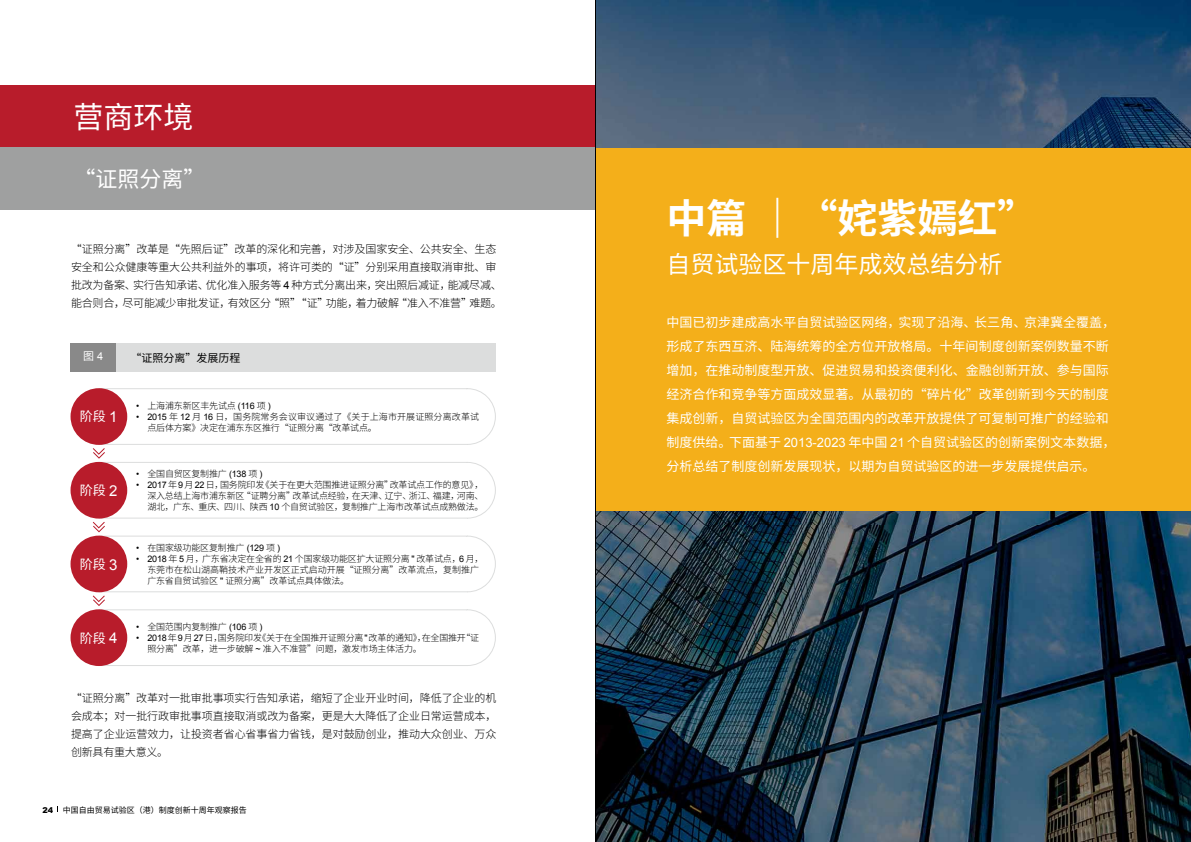
<style>
.page{position:relative;width:1191px;height:842px;background:#fff}
.page>*{position:absolute;margin:0;border:0;box-sizing:border-box;transform-origin:0 0}
.t1{font:700 40px "Source Han Sans CN";color:#fff}
.t2{font:30px "Source Han Sans CN";color:#fff}
.t3{font:24px "Source Han Sans CN";color:#fff}
.t4{font:22px "Source Han Sans CN";color:#fff}
.t5{font:13px/24px "Source Han Sans CN";color:#fff}
.t6{font:300 11px/18px "Source Han Sans CN";letter-spacing:-.01em;color:#000}
.t7{font:11px "Source Han Sans CN";color:#000}
.t8{font:11px "Source Han Sans CN";color:#fff}
.t9{font:300 9px/10.8px "Source Han Sans CN";letter-spacing:-.02em;color:#000}
.t10{font:300 9px/10.8px "Source Han Sans CN";letter-spacing:.015em;color:#000}
.t11{font:8px "Source Han Sans CN";color:#000}
.s1{font-family:"Arial";font-weight:400}
.s2{font-family:"Arial"}
.s3{font-family:"Arial";font-size:15px}
.s4{font-family:"Arial";font-weight:900}
</style>
<div class="page">
<img style="left:596px;top:0;width:595px;height:842px">
<div style="left:595px;top:148px;width:596px;height:362px;background:#f4af1a"></div>
<div style="left:0;top:85px;width:595px;height:62px;background:#b81c2b"></div>
<div style="left:0;top:147px;width:595px;height:63px;background:#9fa0a0"></div>
<div style="left:71px;top:343px;width:425px;height:28px;background:#dcdddd"></div>
<div style="left:71px;top:343px;width:45px;height:28px;background:#898989"></div>
<div style="left:71px;top:388px;width:56px;height:57px;background:#b81c2b;border-radius:50%"></div>
<div style="left:71px;top:462px;width:56px;height:57px;background:#b81c2b;border-radius:50%"></div>
<div style="left:71px;top:536px;width:56px;height:56px;background:#b81c2b;border-radius:50%"></div>
<div style="left:71px;top:609px;width:56px;height:57px;background:#b81c2b;border-radius:50%"></div>
<svg style="left:93px;top:388px;width:403px;height:278px"></svg>
<hr style="left:595px;top:0;width:1px;height:842px;background:#000">
<h2 class="t2" style="left:73px;top:100px;width:121px">营商环境</h2>
<h3 class="t4" style="left:73px;top:166px;width:133px">“证照分离”</h3>
<p class="t6" style="left:71px;top:241px;width:432px">“证照分离”改革是“先照后证”改革的深化和完善，对涉及国家安全、公共安全、生态安全和公众健康等重大公共利益外的事项，将许可类的“证”分别采用直接取消审批、审批改为备案、实行告知承诺、优化准入服务等 <span class="s1">4</span> 种方式分离出来，突出照后减证，能减尽减、能合则合，尽可能减少审批发证，有效区分“照”“证”功能，着力破解“准入不准营”难题。</p>
<p class="t8" style="left:83px;top:350px;width:21px">图<span class="s2">4</span></p>
<p class="t7" style="left:131px;top:352px;width:111px">“证照分离”发展历程</p>
<h3 class="t5" style="left:80px;top:405px;width:39px">阶段 <span class="s3">1</span></h3>
<h3 class="t5" style="left:80px;top:479px;width:39px">阶段 <span class="s3">2</span></h3>
<h3 class="t5" style="left:80px;top:552px;width:39px">阶段 <span class="s3">3</span></h3>
<h3 class="t5" style="left:80px;top:626px;width:39px">阶段 <span class="s3">4</span></h3>
<p class="t9" style="left:136px;top:401px;width:136px"><span class="s1">•</span> 上海浦东新区丰先试点 <span class="s1">(116</span> 项 <span class="s1">)</span></p>
<p class="t10" style="left:147px;top:411px;width:333px;text-indent:-11px"><span class="s1">• 2015</span> 年 <span class="s1">12</span> 月 <span class="s1">16</span> 日，国务院常务会议审议通过了《关于上海市开展证照分离改革试点后体方案》决定在浦东东区推行“证照分离“改革试点。</p>
<p class="t9" style="left:136px;top:469px;width:128px"><span class="s1">•</span> 全国自贸区复制推广 <span class="s1">(138</span> 项 <span class="s1">)</span></p>
<p class="t9" style="left:147px;top:480px;width:338px;text-align:justify;text-indent:-11px"><span class="s1">• 2017</span> 年 <span class="s1">9</span> 月 <span class="s1">22</span> 日，国务院印发《关于在更大范围推进证照分离”改革试点工作的意见》，深入总结上海市浦东新区“证聘分离”改革试点经验，在天津、辽宁、浙江、福建，河南、湖北，广东、重庆、四川、陕西 <span class="s1">10</span> 个自贸试验区，复制推广上海市改革试点成熟做法。</p>
<p class="t9" style="left:136px;top:543px;width:146px"><span class="s1">•</span> 在国家级功能区复制推广 <span class="s1">(129</span> 项 <span class="s1">)</span></p>
<p class="t9" style="left:147px;top:553px;width:338px;text-indent:-11px"><span class="s1">• 2018</span> 年 <span class="s1">5</span> 月，广东省决定在全省的 <span class="s1">21</span> 个国家级功能区扩大证照分离 <span class="s1">"</span> 改革试点，<span class="s1">6</span> 月，东莞市在松山湖高鞘技术产业开发区正式启动开展“证照分离”改革流点，复制推广广东省自贸试验区 <span class="s1">"</span> 证照分离”改革试点具体做法。</p>
<p class="t9" style="left:136px;top:622px;width:128px"><span class="s1">•</span> 全国范围内复制推广 <span class="s1">(106</span> 项 <span class="s1">)</span></p>
<p class="t9" style="left:147px;top:633px;width:333px;text-indent:-11px"><span class="s1">• 2018</span>年<span class="s1">9</span>月<span class="s1">27</span>日，国务院印发《关于在全国推开证照分离<span class="s1">"</span>改革的通知》，在全国推开“证照分离”改革，进一步破解 <span class="s1">~</span> 准入不准营”问题，激发市场主体活力。</p>
<p class="t6" style="left:71px;top:689px;width:427px;text-align:justify">“证照分离”改革对一批审批事项实行告知承诺，缩短了企业开业时间，降低了企业的机会成本；对一批行政审批事项直接取消或改为备案，更是大大降低了企业日常运营成本，提高了企业运营效力，让投资者省心省事省力省钱，是对鼓励创业，推动大众创业、万众创新具有重大意义。</p>
<p class="t11" style="left:43px;top:805px;width:206px"><span class="s4">24</span> 中国自由贸易试验区（港）制度创新十周年观察报告</p>
<h1 class="t1" style="left:666px;top:196px;width:373px">中篇｜“姹紫嫣红”</h1>
<h3 class="t3" style="left:666px;top:250px;width:337px">自贸试验区十周年成效总结分析</h3>
<p class="t5" style="left:666px;top:311px;width:450px">中国已初步建成高水平自贸试验区网络，实现了沿海、长三角、京津冀全覆盖，形成了东西互济、陆海统筹的全方位开放格局。十年间制度创新案例数量不断增加，在推动制度型开放、促进贸易和投资便利化、金融创新开放、参与国际经济合作和竞争等方面成效显著。从最初的“碎片化”改革创新到今天的制度集成创新，自贸试验区为全国范围内的改革开放提供了可复制可推广的经验和制度供给。下面基于 <span class="s2">2013-2023</span> 年中国 <span class="s2">21</span> 个自贸试验区的创新案例文本数据，分析总结了制度创新发展现状，以期为自贸试验区的进一步发展提供启示。</p>
</div>
